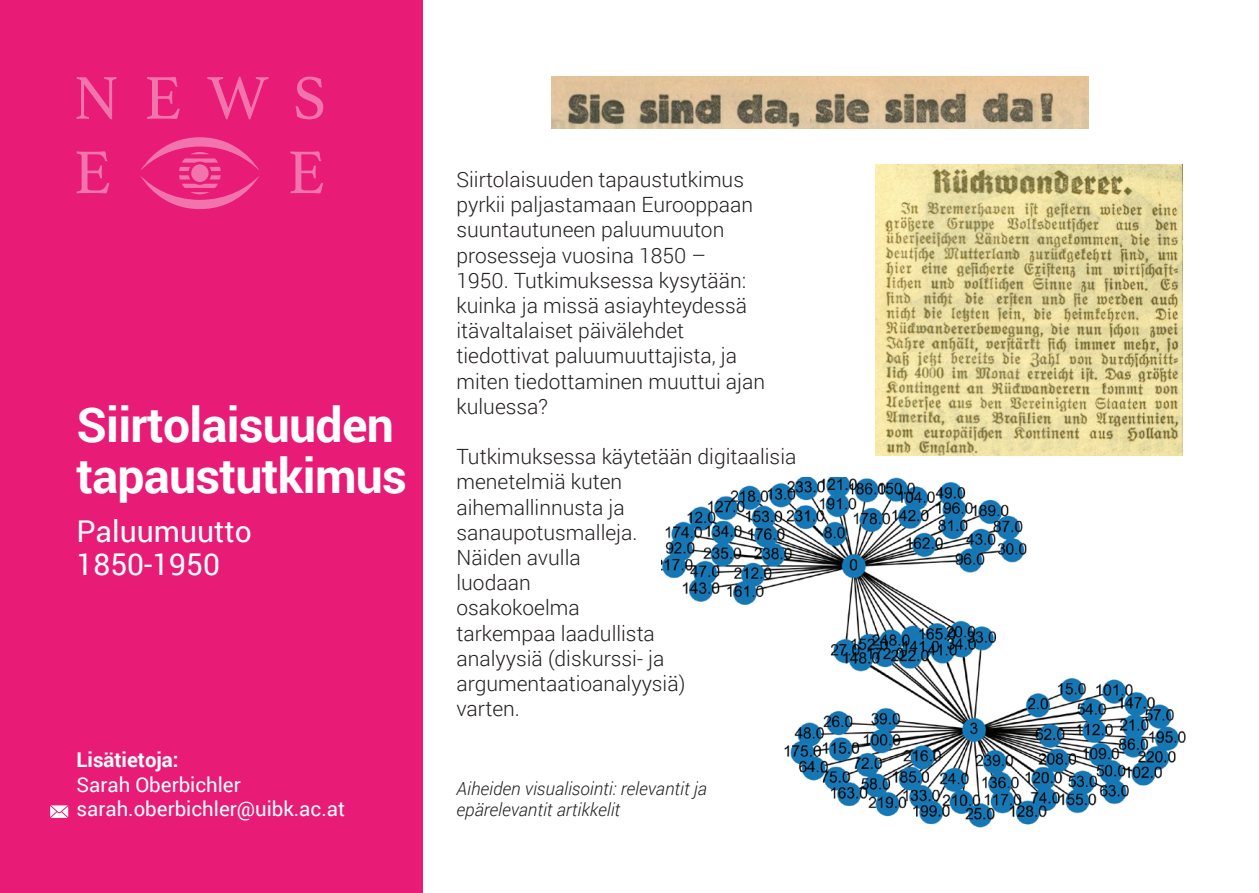
<style>
.page{position:relative;width:1259px;height:893px;background:#fff}
.page>*{position:absolute;margin:0;border:0;box-sizing:border-box;transform-origin:0 0}
.t1{font:700 48px/51px "Roboto";letter-spacing:-.015em;color:#fff}
.t2{font:30px/33px "Roboto";color:#fff}
.t3{font:300 21px/25.2px "Roboto";color:#231f20}
.t4{font:20.4px/24.6px "Roboto";color:#fff}
.t5{font:700 20.4px "Roboto";color:#fff}
.t6{font:italic 300 18px/21.6px "Roboto";color:#231f20}
</style>
<div class="page">
<img style="left:662px;top:478px;width:524px;height:350px">
<div style="left:0;top:0;width:422px;height:893px;background:#e81c76"></div>
<svg style="left:50px;top:805px;width:18px;height:13px"></svg>
<svg style="left:77px;top:77px;width:39px;height:42px"></svg>
<svg style="left:147px;top:77px;width:33px;height:42px"></svg>
<svg style="left:207px;top:77px;width:61px;height:42px"></svg>
<svg style="left:295px;top:77px;width:28px;height:42px"></svg>
<svg style="left:77px;top:151px;width:32px;height:42px"></svg>
<svg style="left:290px;top:151px;width:33px;height:42px"></svg>
<svg style="left:141px;top:137px;width:118px;height:72px"></svg>
<svg style="left:191px;top:164px;width:18px;height:18px"></svg>
<img style="left:551px;top:77px;width:537px;height:52px">
<img style="left:875px;top:165px;width:307px;height:291px">
<h1 class="t1" style="left:77px;top:398px;width:332px">Siirtolaisuuden tapaustutkimus</h1>
<h2 class="t2" style="left:77px;top:513px;width:177px">Paluumuutto<br>1850-1950</h2>
<p class="t5" style="left:77px;top:746px;width:104px">Lisätietoja:</p>
<p class="t4" style="left:77px;top:772px;width:270px">Sarah Oberbichler sarah.oberbichler@uibk.ac.at</p>
<p class="t3" style="left:456px;top:166px;width:310px">Siirtolaisuuden tapaustutkimus pyrkii paljastamaan Eurooppaan suuntautuneen paluumuuton prosesseja vuosina 1850 –<br>1950. Tutkimuksessa kysytään: kuinka ja missä asiayhteydessä itävaltalaiset päivälehdet tiedottivat paluumuuttajista, ja miten tiedottaminen muuttui ajan kuluessa?</p>
<p class="t3" style="left:456px;top:443px;width:341px">Tutkimuksessa käytetään digitaalisia menetelmiä kuten<br>aihemallinnusta ja sanaupotusmalleja.<br>Näiden avulla<br>luodaan<br>osakokoelma<br>tarkempaa laadullista<br>analyysiä (diskurssi- ja argumentaatioanalyysiä)<br>varten.</p>
<p class="t6" style="left:456px;top:777px;width:252px">Aiheiden visualisointi: relevantit ja epärelevantit artikkelit</p>
</div>
